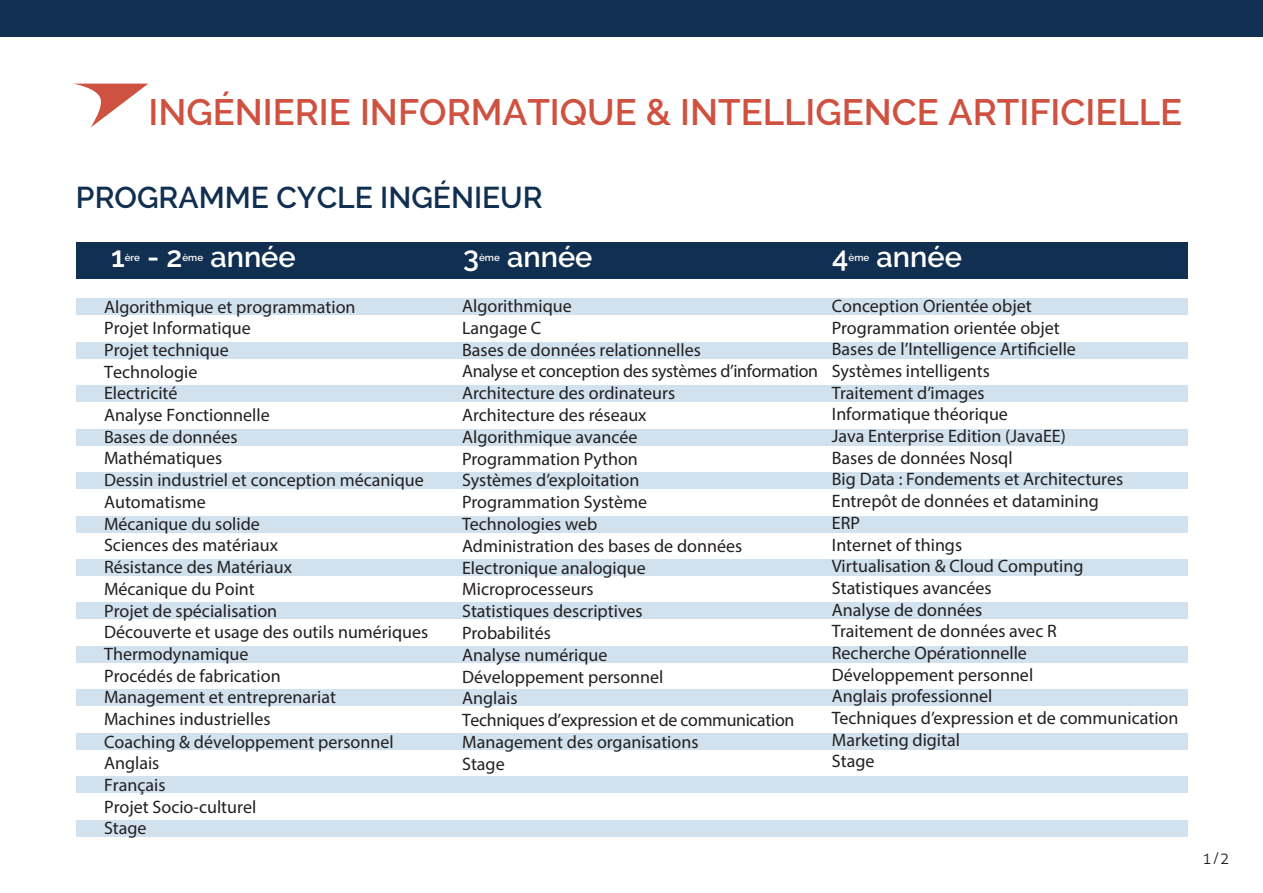
<style>
.page{position:relative;width:1263px;height:893px;background:#fff}
.page>*{position:absolute;margin:0;border:0;box-sizing:border-box;transform-origin:0 0}
.t1{font:600 36.6px "Raleway";color:#cf5140}
.t2{font:600 30px "Raleway";color:#113051}
.t3{font:600 28.95px "Raleway";color:#fff}
.t4{font:18px/21.8px "Myriad Pro";color:#231f20}
.t5{font:300 16.05px "Aller";color:#231f20}
.t6{font:600 9.9px "Raleway";color:#fff}
</style>
<div class="page">
<div style="left:76px;top:242px;width:1111px;height:36px;background:#113051"></div>
<div style="left:0;top:0;width:1263px;height:36px;background:#113051"></div>
<div style="left:76px;top:298px;width:1111px;height:17px;background:#d1e2ee"></div>
<div style="left:76px;top:342px;width:1111px;height:17px;background:#d1e2ee"></div>
<div style="left:76px;top:385px;width:1111px;height:17px;background:#d1e2ee"></div>
<div style="left:76px;top:429px;width:1111px;height:17px;background:#d1e2ee"></div>
<div style="left:76px;top:472px;width:1111px;height:17px;background:#d1e2ee"></div>
<div style="left:76px;top:516px;width:1111px;height:16px;background:#d1e2ee"></div>
<div style="left:76px;top:559px;width:1111px;height:17px;background:#d1e2ee"></div>
<div style="left:76px;top:602px;width:1111px;height:17px;background:#d1e2ee"></div>
<div style="left:76px;top:646px;width:1111px;height:17px;background:#d1e2ee"></div>
<div style="left:76px;top:689px;width:1111px;height:17px;background:#d1e2ee"></div>
<div style="left:76px;top:733px;width:1111px;height:17px;background:#d1e2ee"></div>
<div style="left:76px;top:776px;width:1111px;height:17px;background:#d1e2ee"></div>
<div style="left:76px;top:820px;width:1111px;height:17px;background:#d1e2ee"></div>
<svg style="left:75px;top:84px;width:73px;height:44px"></svg>
<h1 class="t1" style="left:148px;top:91px;width:1035px">INGÉNIERIE INFORMATIQUE &amp; INTELLIGENCE ARTIFICIELLE</h1>
<h2 class="t2" style="left:76px;top:181px;width:468px">PROGRAMME CYCLE INGÉNIEUR</h2>
<h3 class="t3" style="left:111px;top:240px;width:15px">1</h3>
<p class="t6" style="left:125px;top:252px;width:17px">ère</p>
<h3 class="t3" style="left:147px;top:240px;width:37px">- 2</h3>
<p class="t6" style="left:182px;top:252px;width:22px">ème</p>
<h3 class="t3" style="left:210px;top:240px;width:87px">année</h3>
<h3 class="t3" style="left:463px;top:240px;width:17px">3</h3>
<p class="t6" style="left:479px;top:252px;width:22px">ème</p>
<h3 class="t3" style="left:507px;top:240px;width:87px">année</h3>
<h3 class="t3" style="left:876px;top:240px;width:87px">année</h3>
<h3 class="t3" style="left:832px;top:240px;width:18px">4</h3>
<p class="t6" style="left:848px;top:252px;width:22px">ème</p>
<p class="t4" style="left:104px;top:295px;width:253px">Algorithmique et programmation</p>
<p class="t4" style="left:462px;top:295px;width:111px">Algorithmique</p>
<p class="t4" style="left:104px;top:317px;width:326px">Projet Informatique<br>Projet technique<br>Technologie<br>Electricité<br>Analyse Fonctionnelle<br>Bases de données<br>Mathématiques<br>Dessin industriel et conception mécanique<br>Automatisme<br>Mécanique du solide<br>Sciences des matériaux<br>Résistance des Matériaux<br>Mécanique du Point<br>Projet de spécialisation<br>Découverte et usage des outils numériques<br>Thermodynamique<br>Procédés de fabrication<br>Management et entreprenariat<br>Machines industrielles<br>Coaching &amp; développement personnel<br>Anglais<br>Français<br>Projet Socio-culturel<br>Stage</p>
<p class="t4" style="left:462px;top:317px;width:357px">Langage C<br>Bases de données relationnelles<br>Analyse et conception des systèmes d’information<br>Architecture des ordinateurs<br>Architecture des réseaux<br>Algorithmique avancée<br>Programmation Python<br>Systèmes d’exploitation<br>Programmation Système<br>Technologies web<br>Administration des bases de données<br>Electronique analogique<br>Microprocesseurs<br>Statistiques descriptives<br>Probabilités<br>Analyse numérique<br>Développement personnel<br>Anglais<br>Techniques d’expression et de communication<br>Management des organisations<br>Stage</p>
<p class="t4" style="left:832px;top:295px;width:348px">Conception Orientée objet<br>Programmation orientée objet<br>Bases de l’Intelligence Artificielle<br>Systèmes intelligents<br>Traitement d’images<br>Informatique théorique<br>Java Enterprise Edition (JavaEE)<br>Bases de données Nosql<br>Big Data : Fondements et Architectures<br>Entrepôt de données et datamining<br>ERP<br>Internet of things<br>Virtualisation &amp; Cloud Computing<br>Statistiques avancées<br>Analyse de données<br>Traitement de données avec R<br>Recherche Opérationnelle<br>Développement personnel<br>Anglais professionnel<br>Techniques d’expression et de communication<br>Marketing digital<br>Stage</p>
<p class="t5" style="left:1202px;top:848px;width:29px">1/2</p>
</div>
